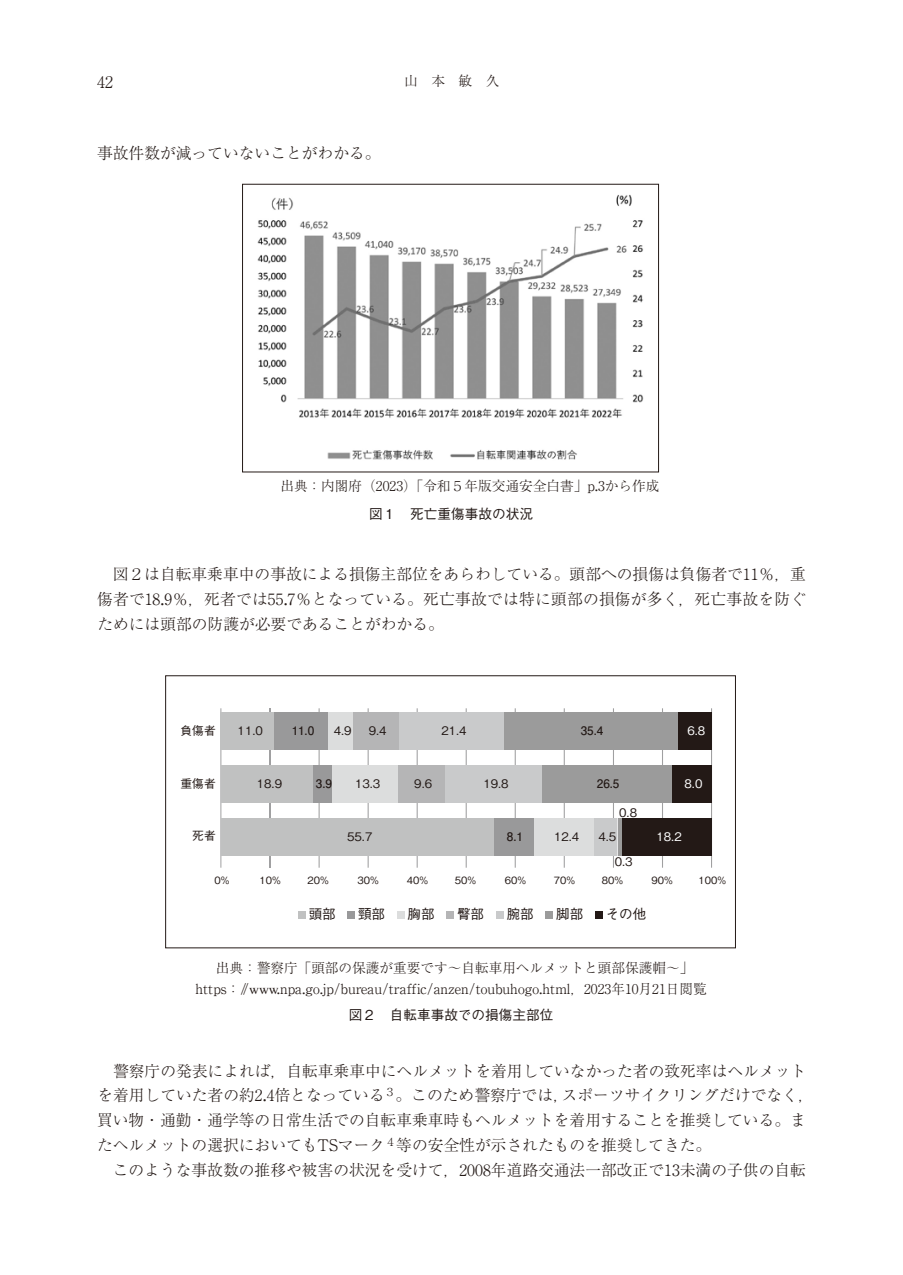
<style>
.page{position:relative;width:903px;height:1275px;background:#fff}
.page>*{position:absolute;margin:0;border:0;box-sizing:border-box;transform-origin:0 0}
.t1{font:16.1px "Ryuumin Hankaku";color:#231916}
.t2{font:300 15.75px/24.8px "Ryumin Pro";color:#231916;text-align:justify}
.t3{font:300 13.65px "Ryumin Pro";color:#231916}
.t4{font:13.65px "Ryuumin Hankaku";color:#231916}
.t5{font:500 13.65px "Gothic BBB Pro";color:#231916}
.t6{font:500 13.47px "Gothic BBB Pro";color:#231916}
.t7{font:500 11.72px "Gothic BBB Pro";letter-spacing:-.005em;color:#231916}
.t8{font:700 11.72px "Futo Go B101 Pro";color:#231916}
.t9{font:500 11.72px "Gothic BBB Pro";color:#fff}
.t10{font:500 9.97px "Gothic BBB Pro";color:#231916}
.s1{font-family:"Ryuumin Hankaku";font-weight:400}
.s2{font-family:"Ryumin Pro";font-weight:300}
</style>
<div class="page">
<img style="left:257px;top:194px;width:387px;height:266px">
<div style="left:242px;top:184px;width:417px;height:288px;border:1px solid #231916"></div>
<hr style="left:270px;top:708px;width:1px;height:160px;background:#a0a0a1">
<hr style="left:319px;top:708px;width:1px;height:160px;background:#a0a0a1">
<hr style="left:368px;top:708px;width:1px;height:160px;background:#a0a0a1">
<hr style="left:417px;top:708px;width:1px;height:160px;background:#a0a0a1">
<hr style="left:466px;top:708px;width:1px;height:160px;background:#a0a0a1">
<hr style="left:515px;top:708px;width:1px;height:160px;background:#a0a0a1">
<hr style="left:564px;top:708px;width:1px;height:160px;background:#a0a0a1">
<hr style="left:613px;top:708px;width:1px;height:160px;background:#a0a0a1">
<hr style="left:662px;top:708px;width:1px;height:160px;background:#a0a0a1">
<hr style="left:711px;top:708px;width:1px;height:160px;background:#a0a0a1">
<hr style="left:221px;top:708px;width:1px;height:160px;background:#a0a0a1">
<div style="left:221px;top:712px;width:54px;height:38px;background:#c0c1c1"></div>
<div style="left:275px;top:712px;width:54px;height:38px;background:#99999a"></div>
<div style="left:329px;top:712px;width:24px;height:38px;background:#dcdddd"></div>
<div style="left:353px;top:712px;width:46px;height:38px;background:#b5b5b6"></div>
<div style="left:399px;top:712px;width:105px;height:38px;background:#c9cacb"></div>
<div style="left:504px;top:712px;width:174px;height:38px;background:#9b9b9b"></div>
<div style="left:678px;top:712px;width:33px;height:38px;background:#231916"></div>
<div style="left:221px;top:765px;width:93px;height:38px;background:#c0c1c1"></div>
<div style="left:314px;top:765px;width:19px;height:38px;background:#99999a"></div>
<div style="left:333px;top:765px;width:65px;height:38px;background:#dcdddd"></div>
<div style="left:398px;top:765px;width:47px;height:38px;background:#b5b5b6"></div>
<div style="left:445px;top:765px;width:97px;height:38px;background:#c9cacb"></div>
<div style="left:542px;top:765px;width:130px;height:38px;background:#9b9b9b"></div>
<div style="left:672px;top:765px;width:39px;height:38px;background:#231916"></div>
<div style="left:221px;top:818px;width:273px;height:37px;background:#c0c1c1"></div>
<div style="left:494px;top:818px;width:40px;height:37px;background:#99999a"></div>
<div style="left:534px;top:818px;width:61px;height:37px;background:#dcdddd"></div>
<div style="left:595px;top:818px;width:22px;height:37px;background:#c9cacb"></div>
<hr style="left:617px;top:818px;width:1px;height:37px;background:#e6e6e7">
<hr style="left:618px;top:818px;width:4px;height:37px;background:#9b9b9b">
<div style="left:622px;top:818px;width:89px;height:37px;background:#231916"></div>
<div style="left:595px;top:911px;width:7px;height:7px;background:#231916"></div>
<div style="left:545px;top:911px;width:8px;height:7px;background:#9b9b9b"></div>
<div style="left:496px;top:911px;width:8px;height:7px;background:#c9cacb"></div>
<div style="left:447px;top:911px;width:7px;height:7px;background:#b5b5b6"></div>
<div style="left:397px;top:911px;width:7px;height:7px;background:#dcdddd"></div>
<div style="left:347px;top:911px;width:8px;height:7px;background:#99999a"></div>
<div style="left:298px;top:911px;width:7px;height:7px;background:#c0c1c1"></div>
<div style="left:165px;top:675px;width:571px;height:273px;border:1px solid #231916"></div>
<p class="t1" style="left:97px;top:74px;width:18px">42</p>
<p class="t3" style="left:404px;top:71px;width:97px">山　本　敏　久</p>
<p class="t2" style="left:97px;top:139px;width:285px">事故件数が減っていないことがわかる。</p>
<p class="t3" style="left:280px;top:476px;width:381px">出典：内閣府（<span class="s1">2023</span>）「令和５年版交通安全白書」<span class="s1">p.3</span>から作成</p>
<p class="t5" style="left:369px;top:503px;width:165px">図１ 死亡重傷事故の状況</p>
<p class="t2" style="left:97px;top:561px;width:711px;text-indent:16px">図２は自転車乗車中の事故による損傷主部位をあらわしている。頭部への損傷は負傷者で<span class="s1">11</span>％，重傷者で<span class="s1">18.9</span>％，死者では<span class="s1">55.7</span>％となっている。死亡事故では特に頭部の損傷が多く，死亡事故を防ぐためには頭部の防護が必要であることがわかる。</p>
<p class="t7" style="left:181px;top:721px;width:37px">負傷者</p>
<p class="t7" style="left:238px;top:721px;width:27px">11.0</p>
<p class="t8" style="left:292px;top:721px;width:24px">11.0</p>
<p class="t7" style="left:334px;top:721px;width:19px">4.9</p>
<p class="t7" style="left:369px;top:721px;width:19px">9.4</p>
<p class="t7" style="left:441px;top:721px;width:27px">21.4</p>
<p class="t8" style="left:581px;top:721px;width:24px">35.4</p>
<p class="t9" style="left:687px;top:721px;width:19px">6.8</p>
<p class="t7" style="left:181px;top:774px;width:37px">重傷者</p>
<p class="t7" style="left:257px;top:774px;width:27px">18.9</p>
<p class="t8" style="left:316px;top:774px;width:18px">3.9</p>
<p class="t7" style="left:355px;top:774px;width:27px">13.3</p>
<p class="t7" style="left:414px;top:774px;width:19px">9.6</p>
<p class="t7" style="left:483px;top:774px;width:27px">19.8</p>
<p class="t8" style="left:597px;top:774px;width:24px">26.5</p>
<p class="t9" style="left:685px;top:774px;width:19px">8.0</p>
<p class="t7" style="left:619px;top:803px;width:19px">0.8</p>
<p class="t7" style="left:192px;top:826px;width:25px">死者</p>
<p class="t7" style="left:347px;top:827px;width:27px">55.7</p>
<p class="t8" style="left:507px;top:827px;width:18px">8.1</p>
<p class="t7" style="left:554px;top:827px;width:27px">12.4</p>
<p class="t7" style="left:598px;top:827px;width:19px">4.5</p>
<p class="t9" style="left:657px;top:827px;width:27px">18.2</p>
<p class="t7" style="left:615px;top:852px;width:19px">0.3</p>
<p class="t10" style="left:215px;top:872px;width:17px">0%</p>
<p class="t10" style="left:259px;top:872px;width:23px">10%</p>
<p class="t10" style="left:307px;top:872px;width:23px">20%</p>
<p class="t10" style="left:357px;top:872px;width:23px">30%</p>
<p class="t10" style="left:407px;top:872px;width:23px">40%</p>
<p class="t10" style="left:455px;top:872px;width:23px">50%</p>
<p class="t10" style="left:505px;top:872px;width:23px">60%</p>
<p class="t10" style="left:554px;top:872px;width:23px">70%</p>
<p class="t10" style="left:602px;top:872px;width:23px">80%</p>
<p class="t10" style="left:651px;top:872px;width:23px">90%</p>
<p class="t10" style="left:699px;top:872px;width:29px">100%</p>
<p class="t6" style="left:309px;top:903px;width:29px">頭部</p>
<p class="t6" style="left:358px;top:903px;width:29px">頸部</p>
<p class="t6" style="left:408px;top:903px;width:29px">胸部</p>
<p class="t6" style="left:457px;top:903px;width:29px">臀部</p>
<p class="t6" style="left:507px;top:903px;width:29px">腕部</p>
<p class="t6" style="left:556px;top:903px;width:29px">脚部</p>
<p class="t6" style="left:606px;top:903px;width:42px">その他</p>
<p class="t3" style="left:216px;top:957px;width:479px">出典：警察庁「頭部の保護が重要です～自転車用ヘルメットと頭部保護帽～」</p>
<p class="t4" style="left:195px;top:981px;width:513px">https<span class="s2">：</span>//www.npa.go.jp/bureau/traffic/anzen/toubuhogo.html<span class="s2">，</span>2023<span class="s2">年</span>10<span class="s2">月</span>21<span class="s2">日閲覧</span></p>
<p class="t5" style="left:349px;top:1004px;width:206px">図２ 自転車事故での損傷主部位</p>
<p class="t2" style="left:97px;top:1057px;width:718px;text-align:left;text-indent:16px">警察庁の発表によれば，自転車乗車中にヘルメットを着用していなかった者の致死率はヘルメットを着用していた者の約<span class="s1">2.4</span>倍となっている<sup>３</sup>。このため警察庁では，スポーツサイクリングだけでなく，買い物・通勤・通学等の日常生活での自転車乗車時もヘルメットを着用することを推奨している。またヘルメットの選択においても<span class="s1">TS</span>マーク<sup>４</sup>等の安全性が示されたものを推奨してきた。</p>
<p class="t2" style="left:113px;top:1156px;width:694px">このような事故数の推移や被害の状況を受けて，<span class="s1">2008</span>年道路交通法一部改正で<span class="s1">13</span>未満の子供の自転</p>
</div>
